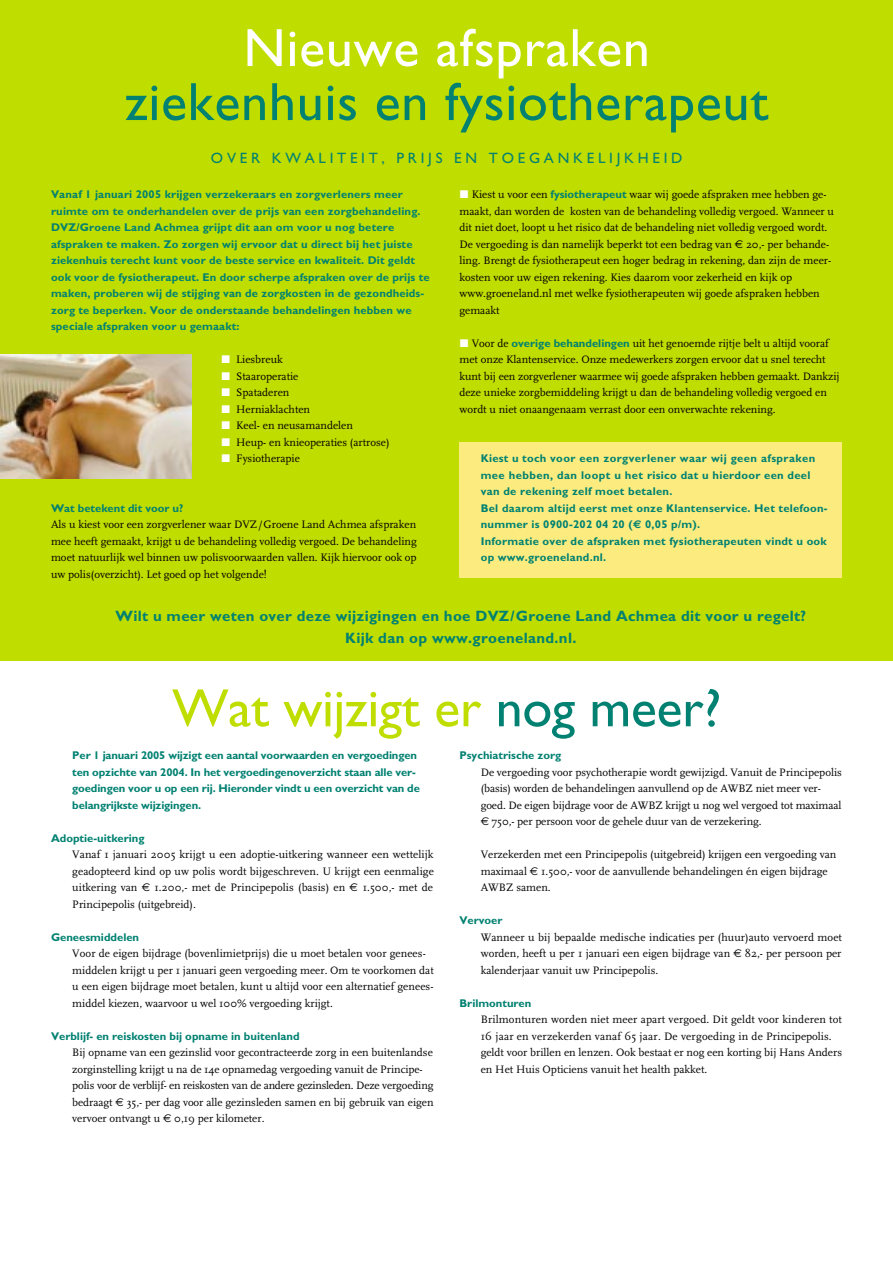
<style>
.page{position:relative;width:893px;height:1262px;background:#fff}
.page>*{position:absolute;margin:0;border:0;box-sizing:border-box;transform-origin:0 0}
.t1{font:54px "Gill Sans";letter-spacing:.015em;color:#008171}
.t2{font:54px "Gill Sans";letter-spacing:-.005em;color:#c0dd00}
.t3{font:54px "Gill Sans";letter-spacing:.015em;color:#fff}
.t4{font:700 15px/22.5px "Gill Sans";letter-spacing:.02em;color:#008171;text-align:center}
.t5{font:15px "Gill Sans";letter-spacing:.25em;color:#008171}
.t6{font:11.25px/16.5px "FF Scala";color:#000}
.t7{font:700 11.25px/16.5px "Gill Sans";letter-spacing:.01em;color:#008171}
.t8{font:700 11.25px/16.5px "Gill Sans";letter-spacing:-.01em;color:#008171}
.s1{font-family:"European Pi Three";color:#fff}
.s2{font-family:"Gill Sans";font-weight:700;color:#008171}
.s3{font-family:"Euro Sans"}
.s4{color:#008171}
</style>
<div class="page">
<div style="left:0;top:0;width:892px;height:660px;background:#c0dd00"></div>
<div style="left:459px;top:442px;width:383px;height:136px;background:#fcec7f"></div>
<img style="left:0;top:355px;width:191px;height:123px">
<h1 class="t3" style="left:243px;top:29px;width:408px">Nieuwe afspraken</h1>
<h1 class="t1" style="left:125px;top:83px;width:644px">ziekenhuis en fysiotherapeut</h1>
<h2 class="t5" style="left:211px;top:153px;width:473px">OVER KWALITEIT, PRIJS EN TOEGANKELIJKHEID</h2>
<p class="t7" style="left:51px;top:187px;width:380px">Vanaf 1 januari 2005 krijgen verzekeraars en zorgverleners meer ruimte om te onderhandelen over de prijs van een zorgbehandeling.<br>DVZ/Groene Land Achmea grijpt dit aan om voor u nog betere afspraken te maken. Zo zorgen wij ervoor dat u direct bij het juiste ziekenhuis terecht kunt voor de beste service en kwaliteit. Dit geldt ook voor de fysiotherapeut. En door scherpe afspraken over de prijs te maken, proberen wij de stijging van de zorgkosten in de gezondheids&shy;zorg te beperken. Voor de onderstaande behandelingen hebben we speciale afspraken voor u gemaakt:</p>
<p class="t6" style="left:221px;top:352px;width:63px"><span class="s1">-</span> Liesbreuk</p>
<p class="t6" style="left:221px;top:369px;width:79px"><span class="s1">-</span> Staaroperatie</p>
<p class="t6" style="left:221px;top:385px;width:70px"><span class="s1">-</span> Spataderen</p>
<p class="t6" style="left:221px;top:402px;width:90px"><span class="s1">-</span> Herniaklachten</p>
<p class="t6" style="left:221px;top:418px;width:133px"><span class="s1">-</span> Keel- en neusamandelen</p>
<p class="t6" style="left:221px;top:435px;width:170px"><span class="s1">-</span> Heup- en knieoperaties (artrose)</p>
<p class="t6" style="left:221px;top:451px;width:80px"><span class="s1">-</span> Fysiotherapie</p>
<p class="t7" style="left:51px;top:501px;width:134px">Wat betekent dit voor u?</p>
<p class="t6" style="left:51px;top:517px;width:367px;text-align:justify">Als u kiest voor een zorgverlener waar DVZ/Groene Land Achmea afspraken mee heeft gemaakt, krijgt u de behandeling volledig vergoed. De behandeling moet natuurlijk wel binnen uw polisvoorwaarden vallen. Kijk hiervoor ook op uw polis(overzicht). Let goed op het volgende!</p>
<p class="t6" style="left:459px;top:187px;width:376px"><span class="s1">-</span> Kiest u voor een <span class="s2">fysiotherapeut</span> waar wij goede afspraken mee hebben ge&shy;maakt, dan worden de kosten van de behandeling volledig vergoed. Wanneer u dit niet doet, loopt u het risico dat de behandeling niet volledig vergoed wordt.<br>De vergoeding is dan namelijk beperkt tot een bedrag van <span class="s3">€</span> 20,- per behande&shy;ling. Brengt de fysiotherapeut een hoger bedrag in rekening, dan zijn de meer&shy;kosten voor uw eigen rekening. Kies daarom voor zekerheid en kijk op www.groeneland.nl met welke fysiotherapeuten wij goede afspraken hebben gemaakt</p>
<p class="t6" style="left:459px;top:336px;width:381px"><span class="s1">-</span> Voor de <span class="s2">overige behandelingen</span> uit het genoemde rijtje belt u altijd vooraf met onze Klantenservice. Onze medewerkers zorgen ervoor dat u snel terecht kunt bij een zorgverlener waarmee wij goede afspraken hebben gemaakt. Dankzij deze unieke zorgbemiddeling krijgt u dan de behandeling volledig vergoed en wordt u niet onaangenaam verrast door een onverwachte rekening.</p>
<p class="t7" style="left:480px;top:451px;width:348px">Kiest u toch voor een zorgverlener waar wij geen afspraken mee hebben, dan loopt u het risico dat u hierdoor een deel van de rekening zelf moet betalen.<br>Bel daarom altijd eerst met onze Klantenservice. Het telefoon&shy;nummer is 0900-202 04 20 (<span class="s3">€</span> 0,05 p/m).<br>Informatie over de afspraken met fysiotherapeuten vindt u ook op www.groeneland.nl.</p>
<h2 class="t4" style="left:115px;top:606px;width:692px">Wilt u meer weten over deze wijzigingen en hoe DVZ/Groene Land Achmea dit voor u regelt?<br>Kijk dan op www.groeneland.nl.</h2>
<h1 class="t2" style="left:172px;top:689px;width:550px">Wat wijzigt er <span class="s4">nog meer?</span></h1>
<p class="t8" style="left:72px;top:748px;width:349px">Per 1 januari 2005 wijzigt een aantal voorwaarden en vergoedingen ten opzichte van 2004. In het vergoedingenoverzicht staan alle ver&shy;goedingen voor u op een rij. Hieronder vindt u een overzicht van de belangrijkste wijzigingen.</p>
<p class="t7" style="left:51px;top:831px;width:95px">Adoptie-uitkering</p>
<p class="t6" style="left:72px;top:847px;width:363px;text-align:justify">Vanaf 1 januari 2005 krijgt u een adoptie-uitkering wanneer een wettelijk geadopteerd kind op uw polis wordt bijgeschreven. U krijgt een eenmalige uitkering van <span class="s3">€</span> 1.200,- met de Principepolis (basis) en <span class="s3">€</span> 1.500,- met de Principepolis (uitgebreid).</p>
<p class="t7" style="left:51px;top:930px;width:90px">Geneesmiddelen</p>
<p class="t6" style="left:72px;top:946px;width:363px">Voor de eigen bijdrage (bovenlimietprijs) die u moet betalen voor genees&shy;middelen krijgt u per 1 januari geen vergoeding meer. Om te voorkomen dat u een eigen bijdrage moet betalen, kunt u altijd voor een alternatief genees&shy;middel kiezen, waarvoor u wel 100% vergoeding krijgt.</p>
<p class="t7" style="left:51px;top:1029px;width:250px">Verblijf- en reiskosten bij opname in buitenland</p>
<p class="t6" style="left:72px;top:1045px;width:363px">Bij opname van een gezinslid voor gecontracteerde zorg in een buitenlandse zorginstelling krijgt u na de 14e opnamedag vergoeding vanuit de Principe&shy;polis voor de verblijf- en reiskosten van de andere gezinsleden. Deze vergoeding bedraagt <span class="s3">€</span> 35,- per dag voor alle gezinsleden samen en bij gebruik van eigen vervoer ontvangt u <span class="s3">€</span> 0,19 per kilometer.</p>
<p class="t7" style="left:459px;top:748px;width:103px">Psychiatrische zorg</p>
<p class="t6" style="left:480px;top:765px;width:363px">De vergoeding voor psychotherapie wordt gewijzigd. Vanuit de Principepolis (basis) worden de behandelingen aanvullend op de AWBZ niet meer ver&shy;goed. De eigen bijdrage voor de AWBZ krijgt u nog wel vergoed tot maximaal <span class="s3">€</span> 750,- per persoon voor de gehele duur van de verzekering.</p>
<p class="t6" style="left:480px;top:847px;width:357px">Verzekerden met een Principepolis (uitgebreid) krijgen een vergoeding van maximaal <span class="s3">€</span> 1.500,- voor de aanvullende behandelingen én eigen bijdrage<br>AWBZ samen.</p>
<p class="t7" style="left:459px;top:913px;width:45px">Vervoer</p>
<p class="t6" style="left:480px;top:930px;width:363px;text-align:justify">Wanneer u bij bepaalde medische indicaties per (huur)auto vervoerd moet worden, heeft u per 1 januari een eigen bijdrage van <span class="s3">€</span> 82,- per persoon per kalenderjaar vanuit uw Principepolis.</p>
<p class="t7" style="left:459px;top:996px;width:73px">Brilmonturen</p>
<p class="t6" style="left:480px;top:1012px;width:363px">Brilmonturen worden niet meer apart vergoed. Dit geldt voor kinderen tot 16 jaar en verzekerden vanaf 65 jaar. De vergoeding in de Principepolis. geldt voor brillen en lenzen. Ook bestaat er nog een korting bij Hans Anders en Het Huis Opticiens vanuit het health pakket.</p>
</div>
